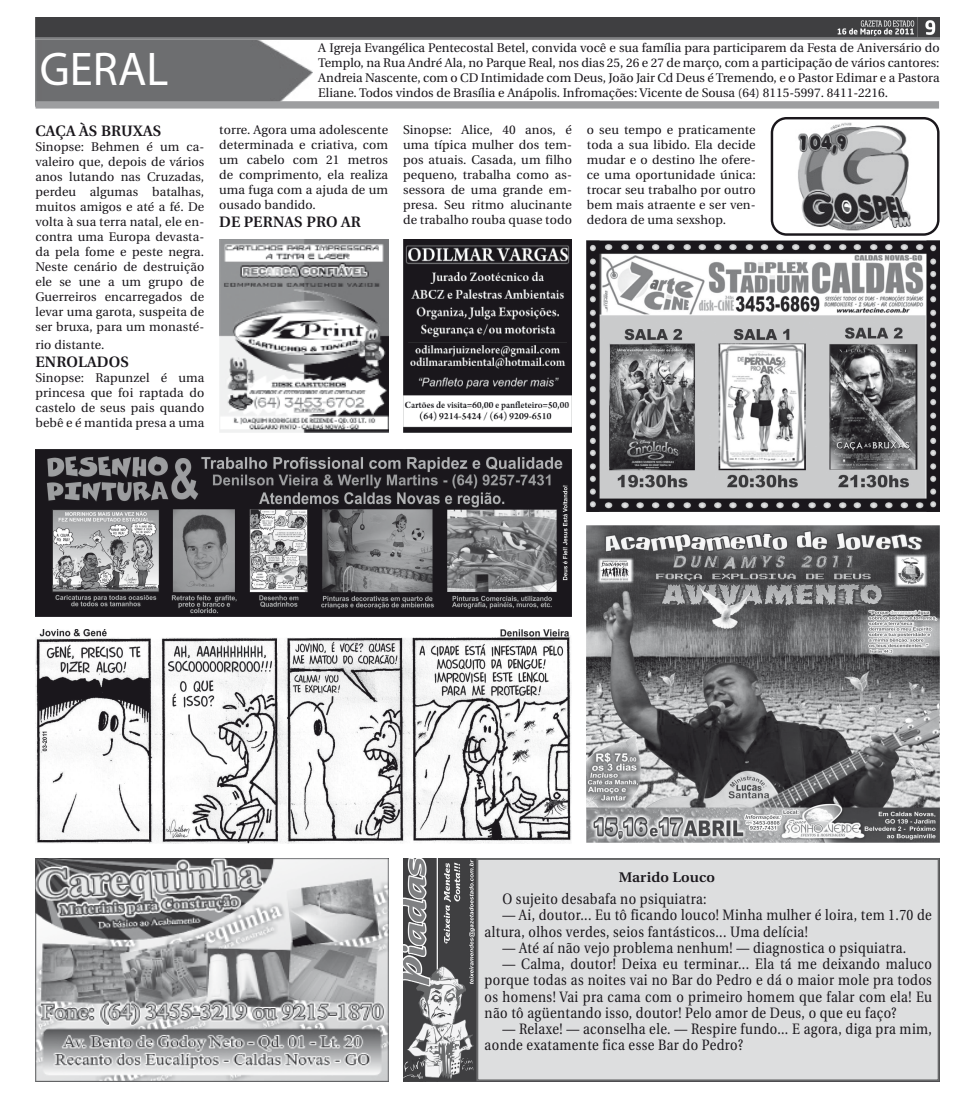
<style>
.page{position:relative;width:975px;height:1099px;background:#fff}
.page>*{position:absolute;margin:0;border:0;box-sizing:border-box;transform-origin:0 0}
.t1{font:47.5px "Myriad Pro";color:#fff}
.Corpo_de_Texto{font:15px/16.2px "Utopia";letter-spacing:.03em;color:#1a171c;scale:.86 1}
.Corpo_de_Texto-2{font:600 15px "Utopia";letter-spacing:.01em;color:#1a171c}
.Corpo_de_Texto-3{font:600 14px "Utopia";letter-spacing:.01em;color:#1a171c;scale:1.05 1}
.Corpo_de_Texto-4{font:12.5px/15px "Utopia";letter-spacing:.01em;color:#1a171c;text-align:justify}
</style>
<div class="page">
<img style="left:35px;top:40px;width:277px;height:61px">
<img style="left:35px;top:18px;width:904px;height:22px">
<div style="left:35px;top:101px;width:903px;height:8px;background:#9d9ea0"></div>
<img style="left:219px;top:239px;width:169px;height:193px">
<img style="left:35px;top:858px;width:353px;height:223px">
<img style="left:403px;top:239px;width:169px;height:193px">
<img style="left:403px;top:858px;width:73px;height:223px">
<div style="left:476px;top:858px;width:463px;height:223px;background:#dddedf;border:2px solid #696a6b"></div>
<div style="left:770px;top:117px;width:169px;height:119px;border:2px solid #1a171c;border-radius:15px"></div>
<img style="left:798px;top:123px;width:114px;height:108px">
<img style="left:35px;top:629px;width:537px;height:214px">
<img style="left:587px;top:525px;width:352px;height:317px">
<img style="left:587px;top:240px;width:352px;height:271px">
<img style="left:35px;top:449px;width:537px;height:167px">
<p class="t1" style="left:40px;top:40px;width:130px">GERAL</p>
<p class="Corpo_de_Texto-4" style="left:318px;top:41px;width:622px">A Igreja Evangélica Pentecostal Betel, convida você e sua família para participarem da Festa de Aniversário do Templo, na Rua André Ala, no Parque Real, nos dias 25, 26 e 27 de março, com a participação de vários cantores:<br>Andreia Nascente, com o CD Intimidade com Deus, João Jair Cd Deus é Tremendo, e o Pastor Edimar e a Pastora Eliane. Todos vindos de Brasília e Anápolis. Infromações: Vicente de Sousa (64) 8115-5997. 8411-2216.</p>
<p class="Corpo_de_Texto-2" style="left:35px;top:123px;width:128px">CAÇA ÀS BRUXAS</p>
<p class="Corpo_de_Texto-4" style="left:35px;top:140px;width:170px">Sinopse: Behmen é um ca&shy;valeiro que, depois de vários anos lutando nas Cruzadas, perdeu algumas batalhas, muitos amigos e até a fé. De volta à sua terra natal, ele en&shy;contra uma Europa devasta&shy;da pela fome e peste negra.<br>Neste cenário de destruição ele se une a um grupo de Guerreiros encarregados de levar uma garota, suspeita de ser bruxa, para um monasté-</p>
<p class="Corpo_de_Texto-4" style="left:35px;top:338px;width:71px">rio distante.</p>
<p class="Corpo_de_Texto-2" style="left:35px;top:354px;width:95px">ENROLADOS</p>
<p class="Corpo_de_Texto-4" style="left:35px;top:371px;width:170px">Sinopse: Rapunzel é uma princesa que foi raptada do castelo de seus pais quando bebê e é mantida presa a uma</p>
<p class="Corpo_de_Texto-4" style="left:219px;top:123px;width:170px">torre. Agora uma adolescente determinada e criativa, com um cabelo com 21 metros de comprimento, ela realiza uma fuga com a ajuda de um ousado bandido.</p>
<p class="Corpo_de_Texto-2" style="left:219px;top:214px;width:143px">DE PERNAS PRO AR</p>
<p class="Corpo_de_Texto-4" style="left:403px;top:123px;width:170px">Sinopse: Alice, 40 anos, é uma típica mulher dos tem&shy;pos atuais. Casada, um filho pequeno, trabalha como as&shy;sessora de uma grande em&shy;presa. Seu ritmo alucinante de trabalho rouba quase todo</p>
<p class="Corpo_de_Texto-4" style="left:587px;top:123px;width:170px">o seu tempo e praticamente toda a sua libido. Ela decide mudar e o destino lhe ofere&shy;ce uma oportunidade única: trocar seu trabalho por outro bem mais atraente e ser ven&shy;dedora de uma sexshop.</p>
<p class="Corpo_de_Texto-3" style="left:618px;top:869px;width:93px">Marido Louco</p>
<p class="Corpo_de_Texto" style="left:502px;top:891px;width:239px">O sujeito desabafa no psiquiatra:</p>
<p class="Corpo_de_Texto" style="left:484px;top:907px;width:521px;text-indent:18px">— Ai, doutor... Eu tô ficando louco! Minha mulher é loira, tem 1.70 de altura, olhos verdes, seios fantásticos... Uma delícia!</p>
<p class="Corpo_de_Texto" style="left:502px;top:940px;width:471px">— Até aí não vejo problema nenhum! — diagnostica o psiquiatra.</p>
<p class="Corpo_de_Texto" style="left:484px;top:956px;width:521px;text-align:justify;text-indent:18px">— Calma, doutor! Deixa eu terminar... Ela tá me deixando maluco porque todas as noites vai no Bar do Pedro e dá o maior mole pra todos os homens! Vai pra cama com o primeiro homem que falar com ela! Eu não tô agüentando isso, doutor! Pelo amor de Deus, o que eu faço?</p>
<p class="Corpo_de_Texto" style="left:484px;top:1021px;width:521px;text-indent:18px">— Relaxe! — aconselha ele. — Respire fundo... E agora, diga pra mim, aonde exatamente fica esse Bar do Pedro?</p>
</div>
